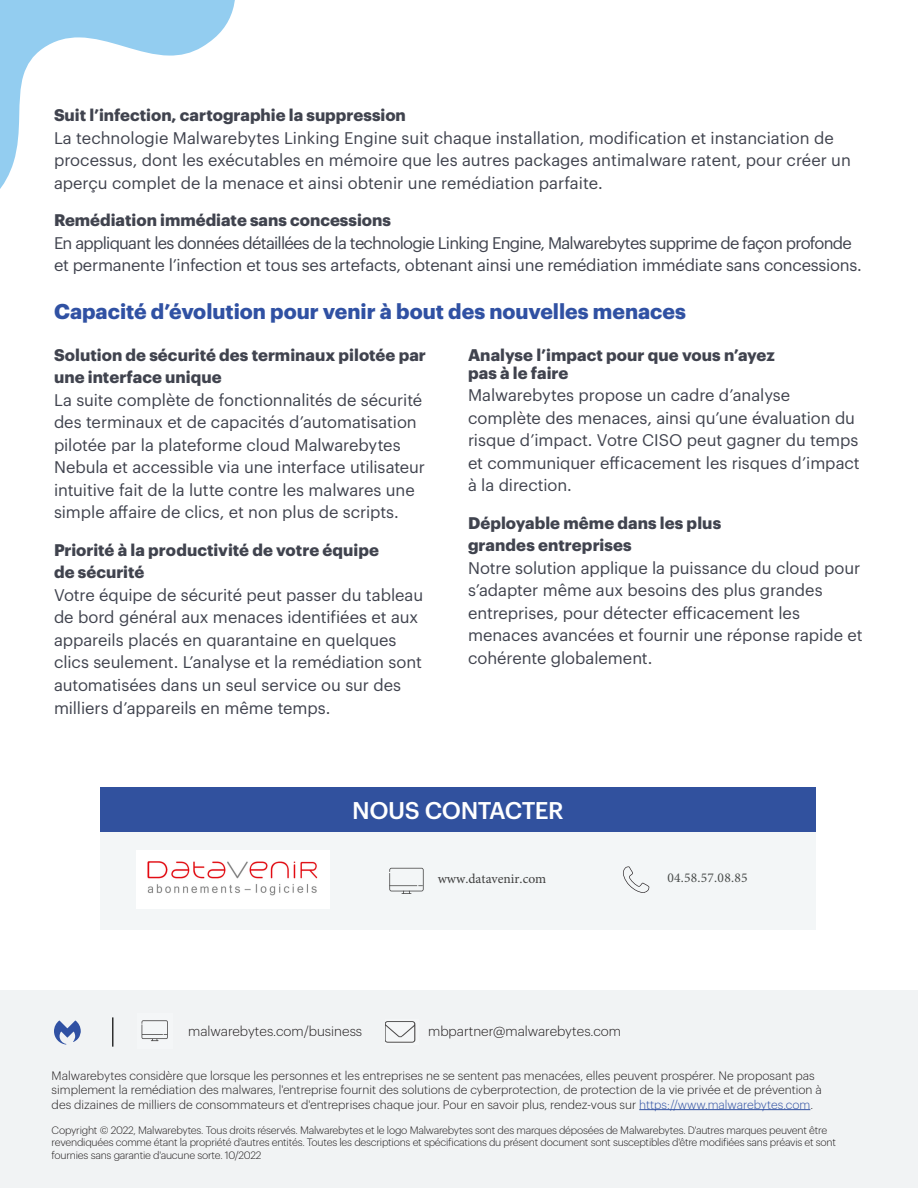
<style>
.page{position:relative;width:918px;height:1188px;background:#fff}
.page>*{position:absolute;margin:0;border:0;box-sizing:border-box;transform-origin:0 0}
.eBook_Paragraph_Styl{font:500 23.7px "Graphik";letter-spacing:-.025em;color:#fff}
.Body{font:700 21px "Graphik";color:#3051a3}
.Body-2{font:16.5px/22.5px "Graphik";letter-spacing:-.005em;color:#40434e}
.Body-3{font:700 16.5px/22.5px "Graphik";color:#40434e}
.Body-4{font:16.5px/22.5px "Graphik";letter-spacing:-.04em;color:#40434e}
.t1{font:300 13.5px "Graphik";color:#231f20}
.t2{font:13.5px "Minion Pro";color:#3e3e3e}
.Body_Copy{font:13.5px "Minion Pro";letter-spacing:.02em;color:#484b4a}
.t3{font:300 12px/14.4px "Graphik";color:#231f20}
.t4{font:300 10.5px/12.6px "Graphik";letter-spacing:-.02em;color:#231f20}
.s1{color:#3051a3}
</style>
<div class="page">
<div style="left:0;top:990px;width:918px;height:198px;background:#f1f3f4"></div>
<hr style="left:639px;top:1109px;width:171px;height:1px;background:#3051a3">
<hr style="left:112px;top:1017px;width:2px;height:30px;background:#2f2f2f">
<img style="left:141px;top:1020px;width:27px;height:22px">
<img style="left:385px;top:1021px;width:31px;height:22px">
<svg style="left:54px;top:1021px;width:27px;height:24px"></svg>
<svg style="left:0;top:0;width:235px;height:189px"></svg>
<div style="left:100px;top:787px;width:716px;height:45px;background:#31519e"></div>
<div style="left:100px;top:832px;width:716px;height:97px;background:#f3f6f7"></div>
<svg style="left:389px;top:868px;width:35px;height:26px"></svg>
<svg style="left:623px;top:866px;width:26px;height:27px"></svg>
<img style="left:137px;top:851px;width:192px;height:58px">
<p class="Body-3" style="left:54px;top:103px;width:353px">Suit l’infection, cartographie la suppression</p>
<p class="Body-2" style="left:54px;top:125px;width:798px">La technologie Malwarebytes Linking Engine suit chaque installation, modification et instanciation de processus, dont les exécutables en mémoire que les autres packages antimalware ratent, pour créer un aperçu complet de la menace et ainsi obtenir une remédiation parfaite.</p>
<p class="Body-3" style="left:54px;top:208px;width:338px">Remédiation immédiate sans concessions</p>
<p class="Body-4" style="left:54px;top:230px;width:809px">En appliquant les données détaillées de la technologie Linking Engine, Malwarebytes supprime de façon profonde et permanente l’infection et tous ses artefacts, obtenant ainsi une remédiation immédiate sans concessions.</p>
<p class="Body" style="left:54px;top:295px;width:634px">Capacité d’évolution pour venir à bout des nouvelles menaces</p>
<p class="Body-3" style="left:54px;top:342px;width:374px">Solution de sécurité des terminaux pilotée par une interface unique</p>
<p class="Body-2" style="left:54px;top:387px;width:373px">La suite complète de fonctionnalités de sécurité des terminaux et de capacités d’automatisation pilotée par la plateforme cloud Malwarebytes Nebula et accessible via une interface utilisateur intuitive fait de la lutte contre les malwares une simple affaire de clics, et non plus de scripts.</p>
<p class="Body-3" style="left:54px;top:537px;width:326px">Priorité à la productivité de votre équipe de sécurité</p>
<p class="Body-2" style="left:54px;top:582px;width:371px">Votre équipe de sécurité peut passer du tableau de bord général aux menaces identifiées et aux appareils placés en quarantaine en quelques clics seulement. L’analyse et la remédiation sont automatisées dans un seul service ou sur des milliers d’appareils en même temps.</p>
<p class="Body-3" style="left:468px;top:344px;width:308px;line-height:18px">Analyse l’impact pour que vous n’ayez pas à le faire</p>
<p class="Body-2" style="left:468px;top:383px;width:393px">Malwarebytes propose un cadre d’analyse complète des menaces, ainsi qu’une évaluation du risque d’impact. Votre CISO peut gagner du temps et communiquer efficacement les risques d’impact à la direction.</p>
<p class="Body-3" style="left:468px;top:510px;width:255px">Déployable même dans les plus grandes entreprises</p>
<p class="Body-2" style="left:468px;top:555px;width:396px">Notre solution applique la puissance du cloud pour s’adapter même aux besoins des plus grandes entreprises, pour détecter efficacement les menaces avancées et fournir une réponse rapide et cohérente globalement.</p>
<p class="eBook_Paragraph_Styl" style="left:352px;top:792px;width:213px">NOUS CONTACTER</p>
<p class="t2" style="left:438px;top:870px;width:110px">www.datavenir.com</p>
<p class="Body_Copy" style="left:667px;top:869px;width:82px">04.58.57.08.85</p>
<p class="t1" style="left:188px;top:1021px;width:176px">malwarebytes.com/business</p>
<p class="t1" style="left:428px;top:1021px;width:194px">mbpartner@malwarebytes.com</p>
<p class="t3" style="left:52px;top:1067px;width:772px">Malwarebytes considère que lorsque les personnes et les entreprises ne se sentent pas menacées, elles peuvent prospérer. Ne proposant pas simplement la remédiation des malwares, l'entreprise fournit des solutions de cyberprotection, de protection de la vie privée et de prévention à des dizaines de milliers de consommateurs et d'entreprises chaque jour. Pour en savoir plus, rendez-vous sur <span class="s1">https://www.malwarebytes.com</span>.</p>
<p class="t4" style="left:52px;top:1123px;width:786px">Copyright © 2022, Malwarebytes. Tous droits réservés. Malwarebytes et le logo Malwarebytes sont des marques déposées de Malwarebytes. D'autres marques peuvent être revendiquées comme étant la propriété d'autres entités. Toutes les descriptions et spécifications du présent document sont susceptibles d'être modifiées sans préavis et sont fournies sans garantie d'aucune sorte. 10/2022</p>
</div>
